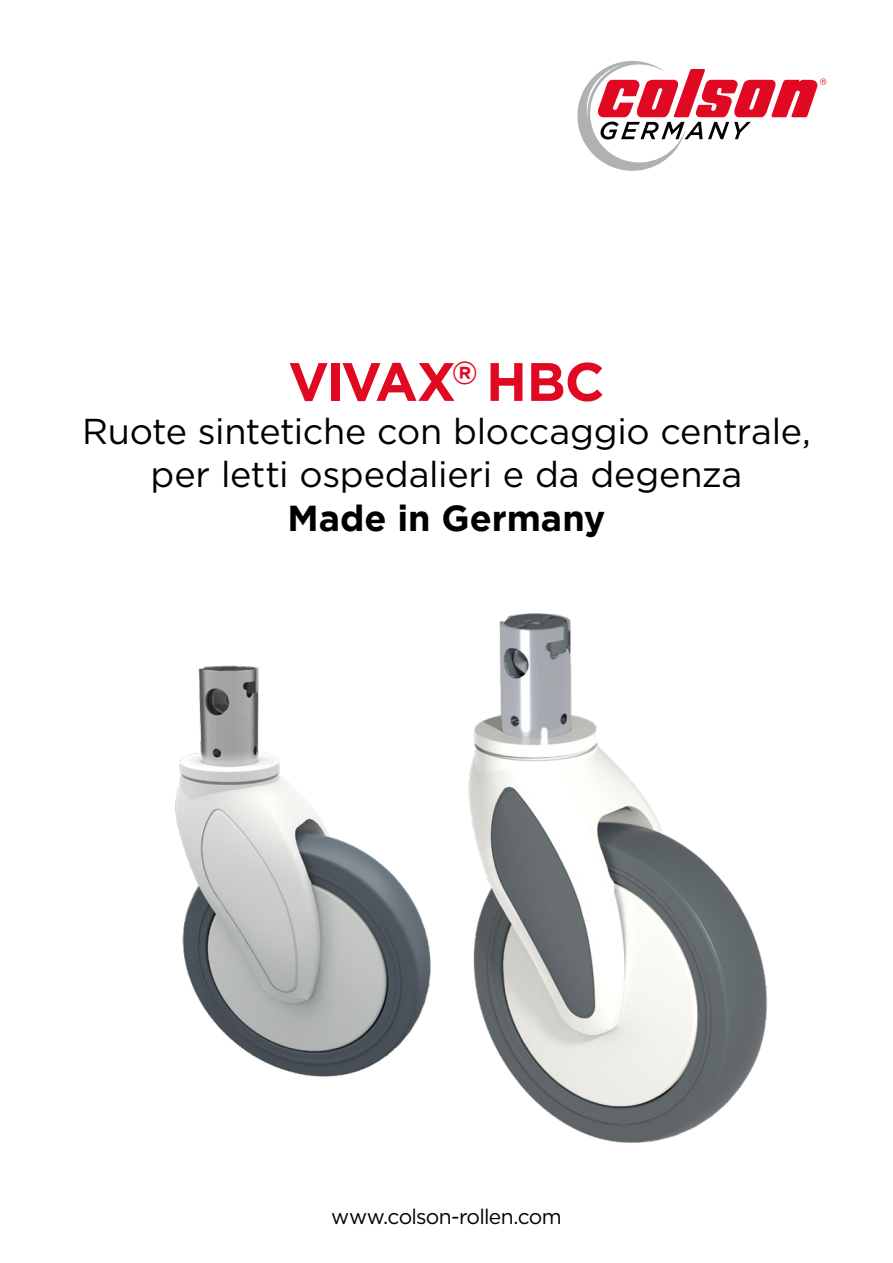
<style>
.page{position:relative;width:893px;height:1263px;background:#fff}
.page>*{position:absolute;margin:0;border:0;box-sizing:border-box;transform-origin:0 0}
.t1{font:700 54px "Gotham";letter-spacing:-.04em;color:#e10822}
.t2{font:36px/43.2px "Gotham";letter-spacing:-.01em;color:#000;text-align:center}
.t3{font:700 36px "Gotham";color:#000}
.t4{font:21px "Gotham";letter-spacing:-.035em;color:#000}
</style>
<div class="page">
<svg style="left:577px;top:61px;width:249px;height:110px"></svg>
<img style="left:175px;top:665px;width:254px;height:412px">
<img style="left:429px;top:613px;width:338px;height:530px">
<h1 class="t1" style="left:288px;top:351px;width:318px">VIVAX<sup>®</sup> HBC</h1>
<p class="t2" style="left:82px;top:409px;width:730px">Ruote sintetiche con bloccaggio centrale, per letti ospedalieri e da degenza</p>
<p class="t3" style="left:288px;top:497px;width:319px">Made in Germany</p>
<p class="t4" style="left:331px;top:1205px;width:232px">www.colson-rollen.com</p>
</div>
